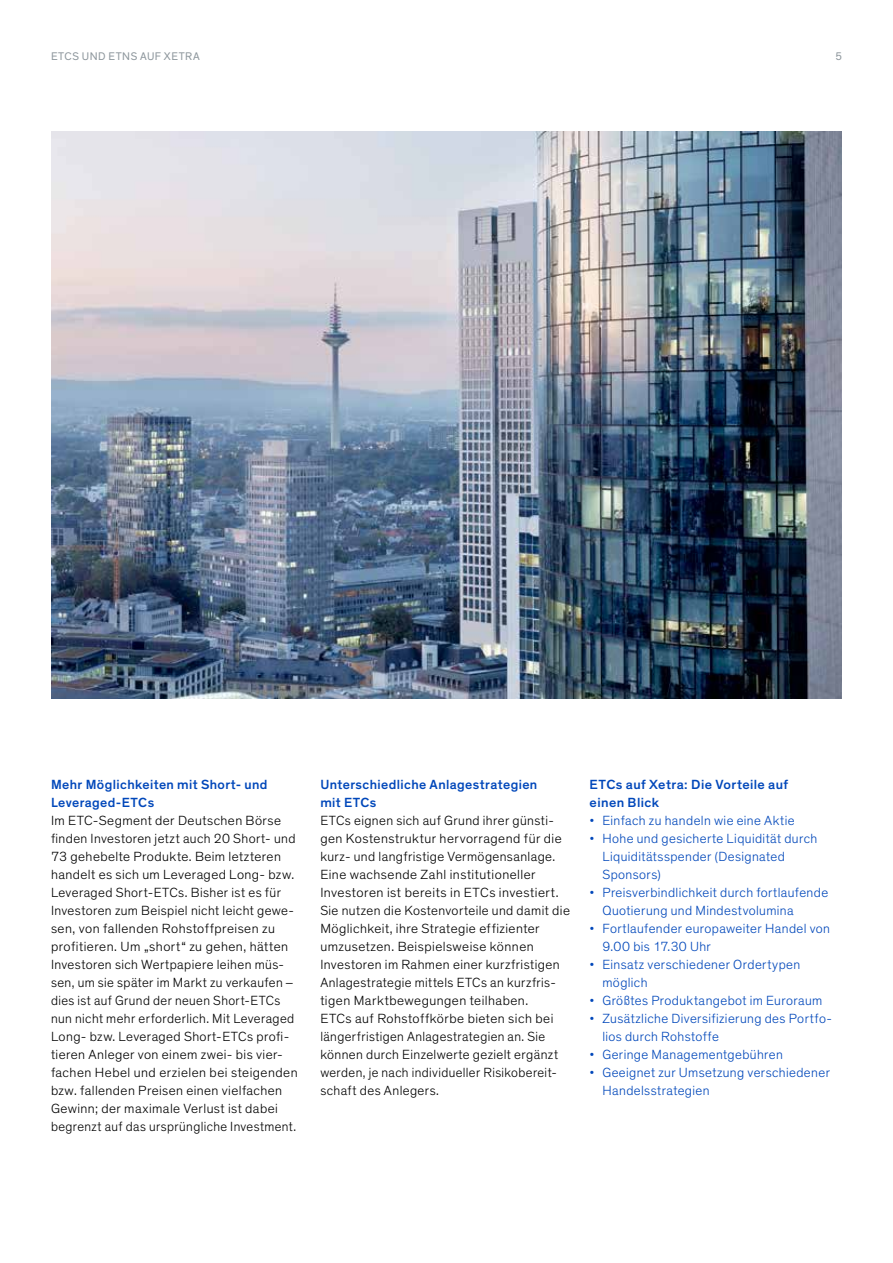
<style>
.page{position:relative;width:893px;height:1263px;background:#fff}
.page>*{position:absolute;margin:0;border:0;box-sizing:border-box;transform-origin:0 0}
.t1{font:300 13.5px/18px "Theinhardt";letter-spacing:.03em;color:#000}
.t2{font:300 13.5px/18px "Theinhardt";letter-spacing:.03em;color:#0047ba}
.t3{font:500 13.5px/18px "Theinhardt";letter-spacing:.03em;color:#0047ba}
.t4{font:11.25px "Theinhardt";letter-spacing:.045em;color:#8e979d}
</style>
<div class="page">
<img style="left:51px;top:132px;width:791px;height:567px">
<p class="t4" style="left:51px;top:49px;width:150px">ETCS UND ETNS AUF XETRA</p>
<p class="t4" style="left:835px;top:49px;width:8px">5</p>
<p class="t3" style="left:51px;top:775px;width:218px">Mehr Möglichkeiten mit Short- und<br>Leveraged-ETCs</p>
<p class="t1" style="left:51px;top:811px;width:248px">Im ETC-Segment der Deutschen Börse finden Investoren jetzt auch 20 Short- und 73 gehebelte Produkte. Beim letzteren handelt es sich um Leveraged Long- bzw.<br>Leveraged Short-ETCs. Bisher ist es für Investoren zum Beispiel nicht leicht gewe&shy;sen, von fallenden Rohstoffpreisen zu profitieren. Um „short“ zu gehen, hätten Investoren sich Wertpapiere leihen müs&shy;sen, um sie später im Markt zu verkaufen – dies ist auf Grund der neuen Short-ETCs nun nicht mehr erforderlich. Mit Leveraged Long- bzw. Leveraged Short-ETCs profi&shy;tieren Anleger von einem zwei- bis vier&shy;fachen Hebel und erzielen bei steigenden bzw. fallenden Preisen einen vielfachen Gewinn; der maximale Verlust ist dabei begrenzt auf das ursprüngliche Investment.</p>
<p class="t3" style="left:320px;top:775px;width:218px">Unterschiedliche Anlagestrategien mit ETCs</p>
<p class="t1" style="left:320px;top:811px;width:251px">ETCs eignen sich auf Grund ihrer günsti&shy;gen Kostenstruktur hervorragend für die kurz- und langfristige Vermögensanlage.<br>Eine wachsende Zahl institutioneller Investoren ist bereits in ETCs investiert.<br>Sie nutzen die Kostenvorteile und damit die Möglichkeit, ihre Strategie effizienter umzusetzen. Beispielsweise können Investoren im Rahmen einer kurzfristigen Anlagestrategie mittels ETCs an kurzfris&shy;tigen Marktbewegungen teilhaben.<br>ETCs auf Rohstoffkörbe bieten sich bei längerfristigen Anlagestrategien an. Sie können durch Einzelwerte gezielt ergänzt werden, je nach individueller Risikobereit&shy;schaft des Anlegers.</p>
<p class="t3" style="left:590px;top:775px;width:200px">ETCs auf Xetra: Die Vorteile auf einen Blick</p>
<p class="t2" style="left:590px;top:811px;width:206px">• Einfach zu handeln wie eine Aktie</p>
<p class="t2" style="left:602px;top:829px;width:216px;text-indent:-13px">• Hohe und gesicherte Liquidität durch<br>Liquiditätsspender (Designated<br>Sponsors)</p>
<p class="t2" style="left:602px;top:883px;width:227px;text-indent:-13px">• Preisverbindlichkeit durch fortlaufende<br>Quotierung und Mindestvolumina</p>
<p class="t2" style="left:602px;top:919px;width:229px;text-indent:-13px">• Fortlaufender europaweiter Handel von<br>9.00 bis 17.30 Uhr</p>
<p class="t2" style="left:602px;top:955px;width:199px;text-indent:-13px">• Einsatz verschiedener Ordertypen möglich</p>
<p class="t2" style="left:590px;top:991px;width:234px">• Größtes Produktangebot im Euroraum</p>
<p class="t2" style="left:602px;top:1009px;width:231px;text-indent:-13px">• Zusätzliche Diversifizierung des Portfo&shy;lios durch Rohstoffe</p>
<p class="t2" style="left:590px;top:1045px;width:195px">• Geringe Managementgebühren</p>
<p class="t2" style="left:602px;top:1063px;width:229px;text-indent:-13px">• Geeignet zur Umsetzung verschiedener<br>Handelsstrategien</p>
</div>
